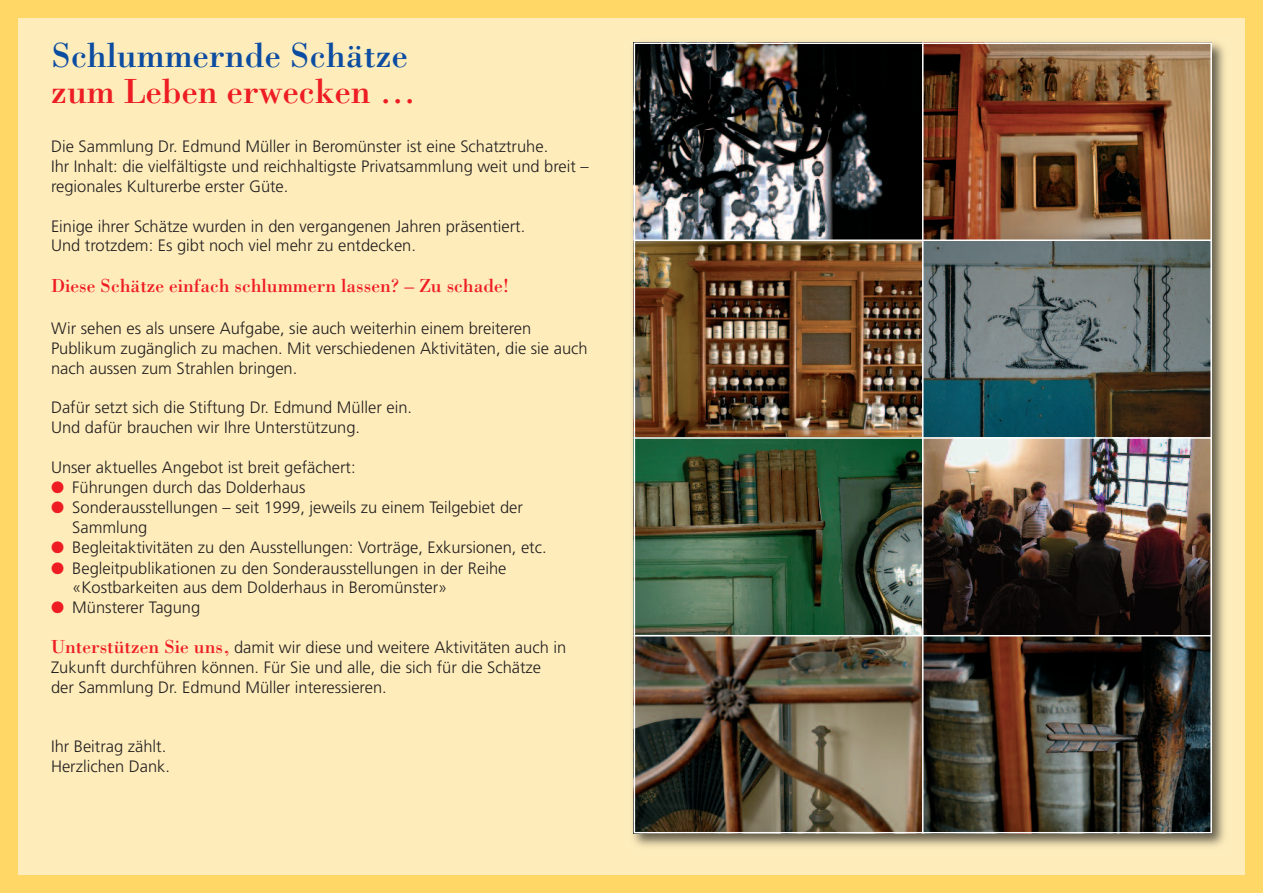
<style>
.page{position:relative;width:1263px;height:893px;background:#fff}
.page>*{position:absolute;margin:0;border:0;box-sizing:border-box;transform-origin:0 0}
.t1{font:36px "Bodoni";color:#0d4da1}
.t2{font:36px "Bodoni";color:#ee1d23}
.t3{font:19.5px "Bodoni";color:#ee1d23}
.t4{font:300 16.5px/19.8px "Frutiger";color:#231f20}
.s1{color:#ee1d23}
.s2{font-family:"Bodoni";font-weight:400;font-size:19.5px;color:#ee1d23}
</style>
<div class="page">
<div style="left:18px;top:18px;width:1227px;height:857px;background:#feedbb"></div>
<div style="left:0;top:0;width:1263px;height:893px;border:18px solid #fed767"></div>
<img style="left:632px;top:42px;width:593px;height:805px">
<img style="left:637px;top:46px;width:285px;height:193px">
<img style="left:923px;top:46px;width:286px;height:193px">
<img style="left:637px;top:241px;width:285px;height:196px">
<svg style="left:923px;top:241px;width:286px;height:196px;background:#536566"></svg>
<img style="left:637px;top:439px;width:285px;height:196px">
<img style="left:637px;top:636px;width:285px;height:194px">
<img style="left:923px;top:636px;width:286px;height:194px">
<img style="left:923px;top:439px;width:286px;height:196px">
<hr style="left:634px;top:239px;width:578px;height:2px;background:#fff">
<hr style="left:634px;top:437px;width:578px;height:2px;background:#fff">
<hr style="left:634px;top:635px;width:578px;height:1px;background:#fff">
<hr style="left:922px;top:43px;width:1px;height:790px;background:#fff">
<h1 class="t1" style="left:51px;top:34px;width:358px">Schlummernde Schätze</h1>
<h1 class="t2" style="left:51px;top:70px;width:366px">zum Leben erwecken …</h1>
<p class="t4" style="left:51px;top:138px;width:539px">Die Sammlung Dr. Edmund Müller in Beromünster ist eine Schatztruhe.<br>Ihr Inhalt: die vielfältigste und reichhaltigste Privatsammlung weit und breit – regionales Kulturerbe erster Güte.</p>
<p class="t4" style="left:51px;top:217px;width:476px">Einige ihrer Schätze wurden in den vergangenen Jahren präsentiert.<br>Und trotzdem: Es gibt noch viel mehr zu entdecken.</p>
<p class="t3" style="left:51px;top:274px;width:460px">Diese Schätze einfach schlummern lassen? – Zu schade!</p>
<p class="t4" style="left:51px;top:320px;width:538px">Wir sehen es als unsere Aufgabe, sie auch weiterhin einem breiteren<br>Publikum zugänglich zu machen. Mit verschiedenen Aktivitäten, die sie auch nach aussen zum Strahlen bringen.</p>
<p class="t4" style="left:51px;top:399px;width:363px">Dafür setzt sich die Stiftung Dr. Edmund Müller ein.<br>Und dafür brauchen wir Ihre Unterstützung.</p>
<p class="t4" style="left:51px;top:458px;width:306px">Unser aktuelles Angebot ist breit gefächert:</p>
<p class="t4" style="left:51px;top:479px;width:256px"><span class="s1">●</span> Führungen durch das Dolderhaus</p>
<p class="t4" style="left:72px;top:499px;width:452px;text-indent:-21px"><span class="s1">●</span> Sonderausstellungen – seit 1999, jeweils zu einem Teilgebiet der<br>Sammlung</p>
<p class="t4" style="left:51px;top:539px;width:497px"><span class="s1">●</span> Begleitaktivitäten zu den Ausstellungen: Vorträge, Exkursionen, etc.</p>
<p class="t4" style="left:72px;top:559px;width:436px;text-indent:-21px"><span class="s1">●</span> Begleitpublikationen zu den Sonderausstellungen in der Reihe «Kostbarkeiten aus dem Dolderhaus in Beromünster»</p>
<p class="t4" style="left:51px;top:599px;width:151px"><span class="s1">●</span> Münsterer Tagung</p>
<p class="t4" style="left:51px;top:639px;width:517px"><span class="s2">Unterstützen Sie uns,</span> damit wir diese und weitere Aktivitäten auch in<br>Zukunft durchführen können. Für Sie und alle, die sich für die Schätze der Sammlung Dr. Edmund Müller interessieren.</p>
<p class="t4" style="left:51px;top:738px;width:121px">Ihr Beitrag zählt.<br>Herzlichen Dank.</p>
</div>
